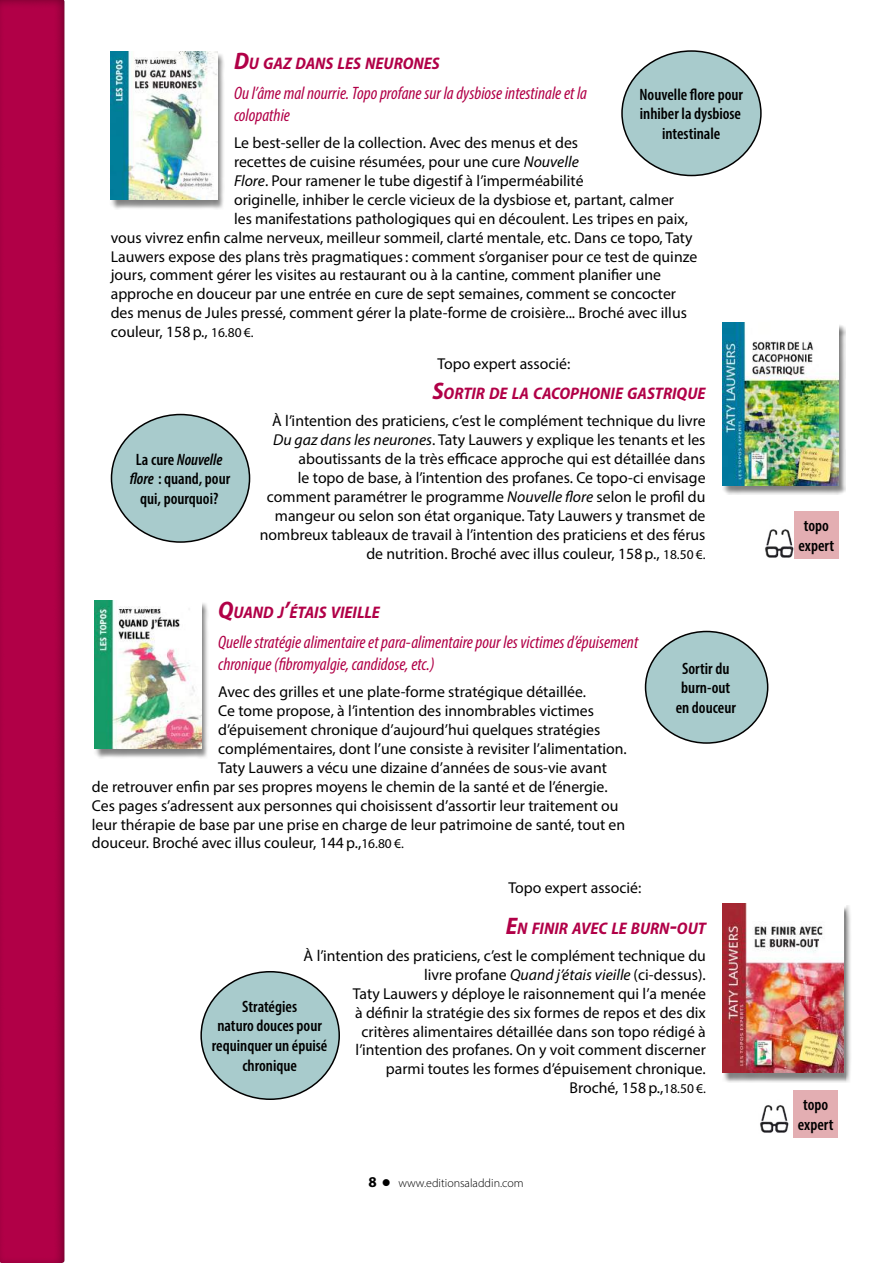
<style>
.page{position:relative;width:893px;height:1263px;background:#fff}
.page>*{position:absolute;margin:0;border:0;box-sizing:border-box;transform-origin:0 0}
.t1{font:italic condensed 18px/21.6px "Myriad Pro";color:#b10047}
.t2{font:italic 700 semi-condensed 16.8px "Myriad Pro";color:#b10047}
.t3{font:600 condensed 16.5px/19.8px "Myriad Pro";color:#000;text-align:center}
.t4{font:15.75px/18.9px "Myriad Pro";color:#000;text-align:right}
.t5{font:300 12px "Myriad Pro";color:#000}
.s1{font-size:24px}
.s2{font-style:italic}
.s3{font-size:13.5px}
.s4{font-weight:700;font-size:15px}
</style>
<div class="page">
<div style="left:0;top:0;width:75px;height:1263px;background:#000;opacity:.4"></div>
<div style="left:722px;top:324px;width:124px;height:171px;background:#000;opacity:.5"></div>
<img style="left:723px;top:323px;width:116px;height:162px">
<div style="left:110px;top:52px;width:115px;height:158px;background:#000;opacity:.5"></div>
<img style="left:111px;top:51px;width:106px;height:149px">
<div style="left:622px;top:51px;width:139px;height:124px;background:#a8cbcc;border-radius:50%"></div>
<div style="left:111px;top:414px;width:139px;height:128px;background:#a8cbcc;border-radius:50%"></div>
<div style="left:794px;top:511px;width:45px;height:47px;background:#e3aeb2"></div>
<img style="left:765px;top:529px;width:29px;height:29px">
<div style="left:94px;top:601px;width:115px;height:158px;background:#000;opacity:.5"></div>
<img style="left:95px;top:600px;width:106px;height:149px">
<div style="left:722px;top:905px;width:129px;height:178px;background:#000;opacity:.5"></div>
<img style="left:723px;top:904px;width:120px;height:169px">
<div style="left:645px;top:631px;width:123px;height:112px;background:#a8cbcc;border-radius:50%"></div>
<div style="left:645px;top:631px;width:123px;height:113px;border:2px solid #000;border-radius:50%"></div>
<div style="left:201px;top:972px;width:138px;height:127px;background:#a8cbcc;border-radius:50%"></div>
<div style="left:793px;top:1090px;width:45px;height:48px;background:#e3aeb2"></div>
<img style="left:760px;top:1105px;width:29px;height:28px">
<p class="t2" style="left:234px;top:53px;width:207px"><span class="s1">D</span>U GAZ DANS LES NEURONES</p>
<p class="t1" style="left:234px;top:82px;width:355px">Ou l’âme mal nourrie. Topo profane sur la dysbiose intestinale et la colopathie</p>
<p class="t4" style="left:234px;top:133px;width:346px">Le best-seller de la collection. Avec des menus et des</p>
<p class="t4" style="left:234px;top:152px;width:346px">recettes de cuisine résumées, pour une cure <span class="s2">Nouvelle</span></p>
<p class="t4" style="left:234px;top:171px;width:351px"><span class="s2">Flore</span>. Pour ramener le tube digestif à l’imperméabilité</p>
<p class="t4" style="left:234px;top:190px;width:441px">originelle, inhiber le cercle vicieux de la dysbiose et, partant, calmer</p>
<p class="t4" style="left:234px;top:209px;width:455px">les manifestations pathologiques qui en découlent. Les tripes en paix,</p>
<p class="t4" style="left:111px;top:228px;width:583px">vous vivrez enfin calme nerveux, meilleur sommeil, clarté mentale, etc. Dans ce topo, Taty</p>
<p class="t4" style="left:111px;top:247px;width:588px">Lauwers expose des plans très pragmatiques: comment s’organiser pour ce test de quinze</p>
<p class="t4" style="left:111px;top:265px;width:552px">jours, comment gérer les visites au restaurant ou à la cantine, comment planifier une</p>
<p class="t4" style="left:111px;top:284px;width:567px">approche en douceur par une entrée en cure de sept semaines, comment se concocter</p>
<p class="t4" style="left:111px;top:303px;width:578px">des menus de Jules pressé, comment gérer la plate-forme de croisière... Broché avec illus</p>
<p class="t4" style="left:111px;top:322px;width:144px">couleur, 158p., <span class="s3">16.80 €.</span></p>
<p class="t3" style="left:639px;top:84px;width:105px">Nouvelle flore pour inhiber la dysbiose intestinale</p>
<p class="t3" style="left:130px;top:449px;width:102px">La cure <span class="s2">Nouvelle flore</span> : quand, pour qui, pourquoi?</p>
<p class="t4" style="left:437px;top:354px;width:134px">Topo expert associé:</p>
<p class="t2" style="left:432px;top:382px;width:275px"><span class="s1">S</span>ORTIR DE LA CACOPHONIE GASTRIQUE</p>
<p class="t4" style="left:260px;top:411px;width:447px">à l’intention des praticiens, c’est le complément technique du livre <span class="s2">Du gaz dans les neurones</span>. Taty Lauwers y explique les tenants et les aboutissants de la très efficace approche qui est détaillée dans<br>le topo de base, à l’intention des profanes. Ce topo-ci envisage comment paramétrer le programme <span class="s2">Nouvelle flore</span> selon le profil du mangeur ou selon son état organique. Taty Lauwers y transmet de nombreux tableaux de travail à l’intention des praticiens et des férus de nutrition. Broché avec illus couleur, 158p., <span class="s3">18.50 €.</span></p>
<p class="t2" style="left:218px;top:602px;width:163px"><span class="s1">Q</span>UAND J<span class="s1">’</span>ÉTAIS VIEILLE</p>
<p class="t1" style="left:218px;top:631px;width:422px">Quelle stratégie alimentaire et para-alimentaire pour les victimes d’épuisement chronique (fibromyalgie, candidose, etc.)</p>
<p class="t4" style="left:218px;top:682px;width:369px">Avec des grilles et une plate-forme stratégique détaillée.</p>
<p class="t4" style="left:218px;top:701px;width:377px">Ce tome propose, à l’intention des innombrables victimes</p>
<p class="t4" style="left:218px;top:720px;width:384px">d’épuisement chronique d’aujourd’hui quelques stratégies</p>
<p class="t4" style="left:218px;top:739px;width:410px">complémentaires, dont l’une consiste à revisiter l’alimentation.</p>
<p class="t4" style="left:218px;top:758px;width:390px">Taty Lauwers a vécu une dizaine d’années de sous-vie avant</p>
<p class="t4" style="left:92px;top:777px;width:517px">de retrouver enfin par ses propres moyens le chemin de la santé et de l’énergie.</p>
<p class="t4" style="left:92px;top:796px;width:528px">Ces pages s’adressent aux personnes qui choisissent d’assortir leur traitement ou</p>
<p class="t4" style="left:92px;top:814px;width:535px">leur thérapie de base par une prise en charge de leur patrimoine de santé, tout en</p>
<p class="t4" style="left:92px;top:833px;width:313px">douceur. Broché avec illus couleur, 144p.,<span class="s3">16.80 €.</span></p>
<p class="t4" style="left:508px;top:878px;width:134px">Topo expert associé:</p>
<p class="t3" style="left:676px;top:658px;width:62px">Sortir du burn-out en douceur</p>
<p class="t2" style="left:506px;top:917px;width:202px"><span class="s1">E</span>N FINIR AVEC LE BURN<span class="s1">-</span>OUT</p>
<p class="t4" style="left:304px;top:946px;width:404px">à l’intention des praticiens, c’est le complément technique du livre profane <span class="s2">Quand j’étais vieille</span> (ci-dessus).<br>Taty Lauwers y déploye le raisonnement qui l’a menée<br>à définir la stratégie des six formes de repos et des dix critères alimentaires détaillée dans son topo rédigé à l’intention des profanes. On y voit comment discerner<br>parmi toutes les formes d’épuisement chronique.<br>Broché, 158p.,<span class="s3">18.50 €.</span></p>
<p class="t3" style="left:212px;top:996px;width:117px">Stratégies<br>naturo douces pour requinquer un épuisé chronique</p>
<p class="t5" style="left:368px;top:1176px;width:157px"><span class="s4">8</span> ● www.editionsaladdin.com</p>
<p class="t3" style="left:798px;top:515px;width:37px">topo expert</p>
<p class="t3" style="left:798px;top:1095px;width:37px">topo expert</p>
</div>
